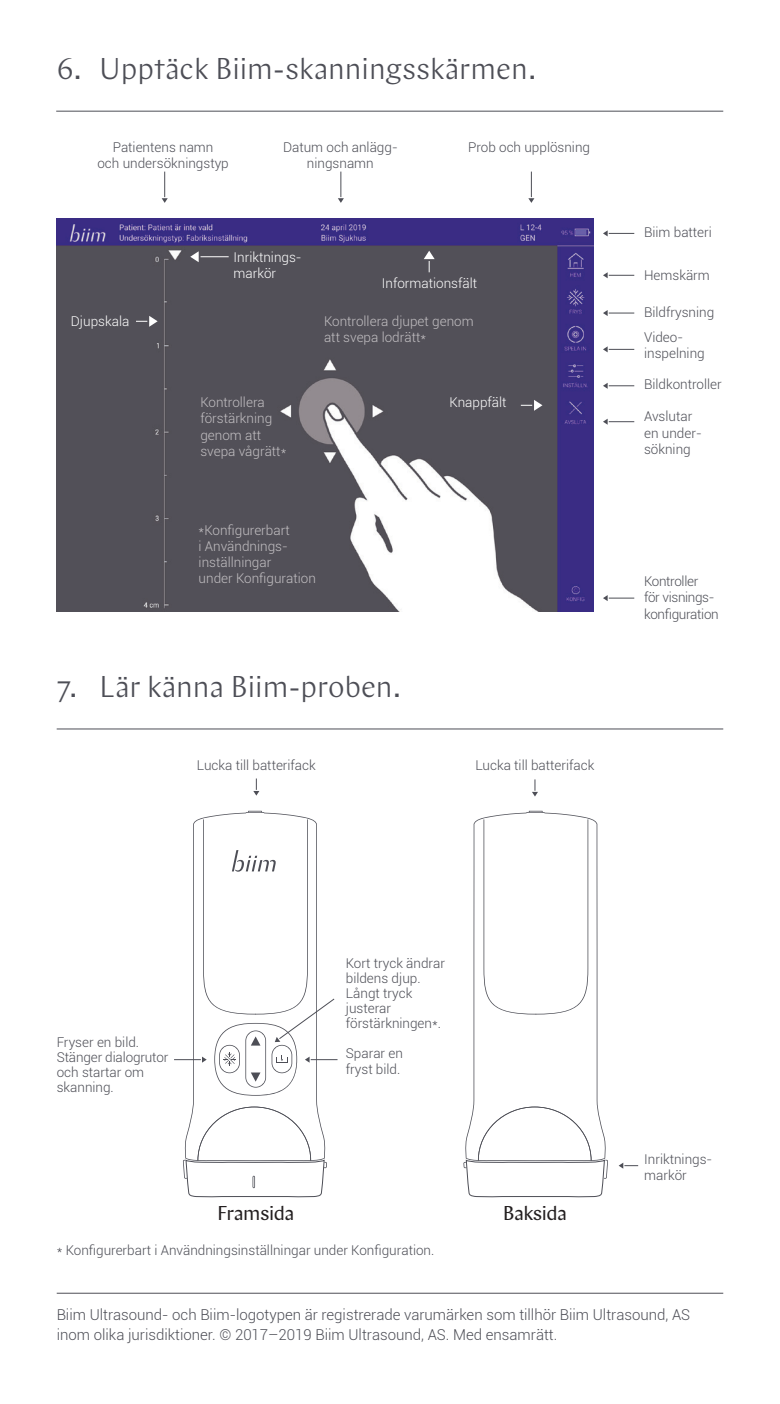
<style>
.page{position:relative;width:780px;height:1404px;background:#fff}
.page>*{position:absolute;margin:0;border:0;box-sizing:border-box;transform-origin:0 0}
.t1{font:300 30px "Chap";color:#4d4e56}
.t2{font:20px "Chap";letter-spacing:-.025em;color:#231f20}
.t3{font:300 15px/20px "Roboto";color:#4d4e56}
.t4{font:300 13.5px/15px "Roboto";color:#4d4e56}
.t5{font:300 13.5px/16.2px "Roboto";color:#c2bfc2}
.t6{font:300 13.5px/16.2px "Roboto";color:#fff}
.t7{font:300 13.5px/16.2px "Roboto";letter-spacing:-.025em;color:#4d4e56}
</style>
<div class="page">
<img style="left:56px;top:218px;width:537px;height:393px">
<svg style="left:192px;top:812px;width:126px;height:294px"></svg>
<svg style="left:248px;top:810px;width:14px;height:2px"></svg>
<svg style="left:473px;top:811px;width:125px;height:295px"></svg>
<svg style="left:529px;top:810px;width:13px;height:2px"></svg>
<svg style="left:183px;top:1106px;width:425px;height:91px"></svg>
<hr style="left:56px;top:111px;width:667px;height:1px;background:#4d4e56">
<hr style="left:57px;top:728px;width:666px;height:1px;background:#4d4e56">
<hr style="left:57px;top:1292px;width:666px;height:1px;background:#4d4e56">
<svg style="left:162px;top:171px;width:6px;height:32px"></svg>
<svg style="left:136px;top:316px;width:22px;height:11px"></svg>
<svg style="left:521px;top:400px;width:21px;height:11px"></svg>
<svg style="left:190px;top:251px;width:39px;height:11px"></svg>
<svg style="left:338px;top:171px;width:6px;height:32px"></svg>
<svg style="left:528px;top:171px;width:6px;height:32px"></svg>
<svg style="left:253px;top:778px;width:6px;height:17px"></svg>
<svg style="left:532px;top:779px;width:6px;height:17px"></svg>
<svg style="left:603px;top:230px;width:31px;height:6px"></svg>
<svg style="left:603px;top:383px;width:31px;height:6px"></svg>
<svg style="left:603px;top:310px;width:31px;height:6px"></svg>
<svg style="left:603px;top:272px;width:31px;height:6px"></svg>
<svg style="left:603px;top:418px;width:31px;height:6px"></svg>
<svg style="left:603px;top:346px;width:31px;height:6px"></svg>
<svg style="left:603px;top:595px;width:31px;height:6px"></svg>
<svg style="left:618px;top:1162px;width:20px;height:6px"></svg>
<svg style="left:174px;top:819px;width:163px;height:276px"></svg>
<svg style="left:423px;top:251px;width:11px;height:21px"></svg>
<h1 class="t1" style="left:57px;top:50px;width:481px">6. Upptäck Biim-skanningsskärmen.</h1>
<p class="t4" style="left:97px;top:138px;width:133px;line-height:16.2px;text-align:center">Patientens namn<br>och undersökningstyp</p>
<p class="t4" style="left:283px;top:138px;width:116px;line-height:16.2px;text-align:center">Datum och anlägg&shy;ningsnamn</p>
<p class="t4" style="left:468px;top:139px;width:124px">Prob och upplösning</p>
<p class="t6" style="left:71px;top:312px;width:60px">Djupskala</p>
<p class="t6" style="left:233px;top:248px;width:69px">Inriktnings&shy;markör</p>
<p class="t5" style="left:200px;top:394px;width:87px">Kontrollera förstärkning genom att svepa vågrätt*</p>
<p class="t6" style="left:382px;top:275px;width:97px">Informationsfält</p>
<p class="t5" style="left:324px;top:312px;width:151px">Kontrollera djupet genom att svepa lodrätt*</p>
<p class="t6" style="left:449px;top:394px;width:58px">Knappfält</p>
<p class="t5" style="left:199px;top:521px;width:119px">*Konfigurerbart<br>i Användnings&shy;inställningar<br>under Konfiguration</p>
<h1 class="t1" style="left:57px;top:668px;width:346px">7. Lär känna Biim-proben.</h1>
<p class="t4" style="left:197px;top:757px;width:120px">Lucka till batterifack</p>
<p class="t4" style="left:475px;top:757px;width:120px">Lucka till batterifack</p>
<p class="t4" style="left:644px;top:224px;width:69px">Biim batteri</p>
<p class="t4" style="left:644px;top:267px;width:67px">Hemskärm</p>
<p class="t4" style="left:644px;top:299px;width:72px;line-height:24.8px">Bildfrysning<br>Video-</p>
<p class="t4" style="left:644px;top:345px;width:62px">inspelning</p>
<p class="t4" style="left:644px;top:377px;width:79px">Bildkontroller</p>
<p class="t4" style="left:644px;top:408px;width:59px;line-height:16.2px">Avslutar en under&shy;sökning</p>
<p class="t7" style="left:644px;top:573px;width:76px">Kontroller<br>för visnings&shy;konfiguration</p>
<p class="t4" style="left:57px;top:1034px;width:113px">Fryser en bild.<br>Stänger dialogrutor och startar om skanning.</p>
<p class="t4" style="left:346px;top:954px;width:101px">Kort tryck ändrar bildens djup.<br>Långt tryck justerar förstärkningen*.</p>
<p class="t4" style="left:346px;top:1044px;width:59px;line-height:16.2px">Sparar en fryst bild.</p>
<h2 class="t2" style="left:217px;top:1200px;width:79px">Framsida</h2>
<h2 class="t2" style="left:502px;top:1200px;width:66px">Baksida</h2>
<p class="t4" style="left:57px;top:1241px;width:379px">* Konfigurerbart i Användningsinställningar under Konfiguration.</p>
<p class="t4" style="left:644px;top:1150px;width:69px;line-height:16.2px">Inriktnings&shy;markör</p>
<p class="t3" style="left:57px;top:1303px;width:635px">Biim Ultrasound- och Biim-logotypen är registrerade varumärken som tillhör Biim Ultrasound, AS inom olika jurisdiktioner. © 2017–2019 Biim Ultrasound, AS. Med ensamrätt.</p>
</div>
